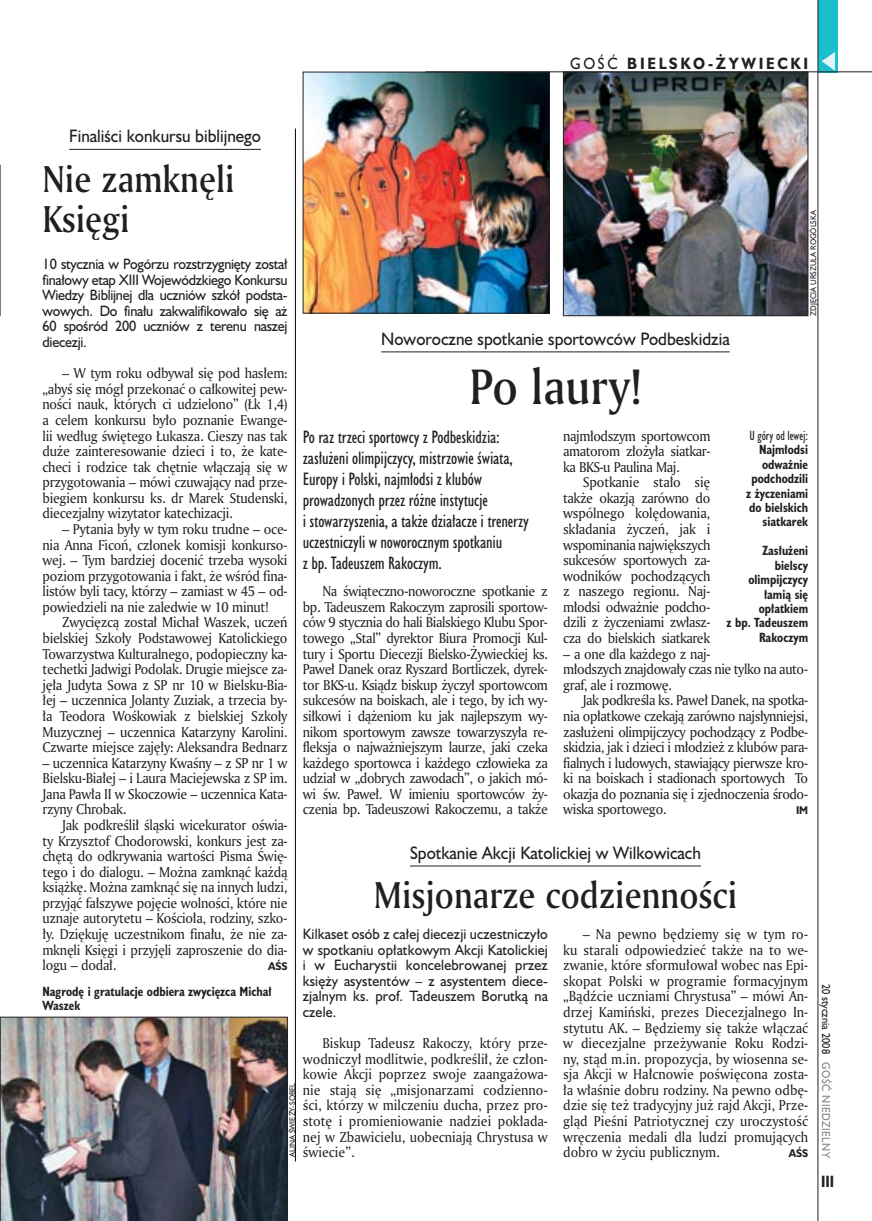
<style>
.page{position:relative;width:872px;height:1221px;background:#fff}
.page>*{position:absolute;margin:0;border:0;box-sizing:border-box;transform-origin:0 0}
._05a_tytyl_AmMd_32_pt{font:48px "Amerigo Md PL";color:#231f20;scale:.9 1}
._05-9_tytyl_AmMd_24_pt{font:36px/40.5px "Amerigo Md PL";color:#231f20;scale:.9 1}
._06-4_lead_lokal_HuCn_11_pt{font:16.5px/21px "Humanst 521 Cn PL";letter-spacing:-.01em;color:#231f20}
._04-3_nadtytul_lokal{font:16.5px "Humanst 521 PL";color:#231f20;scale:.94 1}
._15b_temat_prawo{font:700 15px "Humanst 521 PL";letter-spacing:.2em;color:#231f20;scale:.9 1}
._17_pagina_prawa{font:700 15px "Humanst 521 Cn PL";color:#231f20;scale:.94 1}
._01_body_tekst{font:13.8px/15.6px "Amerigo PL";letter-spacing:-.02em;color:#231f20;text-align:justify;scale:.94 1}
._06-5_lead_lokal_maly_Hu_9_pt{font:13.8px/15.6px "Humanst 521 PL";letter-spacing:-.02em;color:#231f20;text-align:justify;scale:.94 1}
._09_podpis_zdjecia_HuCnB{font:700 12.3px/14.4px "Humanst 521 Cn PL";color:#231f20;text-align:right;scale:.94 1}
._09_podpis_zdjecia_HuCnB-2{font:12.3px "Humanst 521 Cn PL";color:#231f20;scale:.94 1}
._19a_data_prawa_GOSC{font:10.5px "Humanst 521 PL";letter-spacing:.05em;color:#808285;scale:.9 1}
._19_data_prawa{font:10.5px "Humanst 521 PL";color:#231f20;scale:.9 1}
._01_body_tekst-2{font:700 10.35px "Humanst 521 PL";color:#231f20;scale:.9 1}
._09a_autor_zdjecia_Hu_5_pt{font:7.5px "Humanst 521 PL";color:#231f20;scale:.94 1}
.s1{font-weight:400}
</style>
<div class="page">
<div style="left:818px;top:0;width:19px;height:72px;background:#1bbecd"></div>
<svg style="left:821px;top:52px;width:14px;height:19px"></svg>
<hr style="left:817px;top:0;width:1px;height:1220px;background:#231f20">
<img style="left:0;top:1016px;width:287px;height:204px">
<hr style="left:410px;top:865px;width:291px;height:1px;background:#231f20">
<img style="left:565px;top:74px;width:241px;height:240px">
<div style="left:563px;top:72px;width:245px;height:244px;border:1px solid #231f20"></div>
<img style="left:305px;top:74px;width:242px;height:237px">
<div style="left:303px;top:72px;width:246px;height:241px;border:1px solid #231f20"></div>
<hr style="left:381px;top:351px;width:348px;height:1px;background:#231f20">
<hr style="left:295px;top:129px;width:1px;height:1032px;background:#000">
<hr style="left:69px;top:149px;width:192px;height:1px;background:#231f20">
<hr style="left:425px;top:72px;width:447px;height:1px;background:#231f20">
<svg style="left:0;top:165px;width:1px;height:151px"></svg>
<p class="_15b_temat_prawo" style="left:570px;top:53px;width:266px"><span class="s1">GOŚĆ</span> BIELSKO-ŻYWIECKI</p>
<p class="_04-3_nadtytul_lokal" style="left:69px;top:125px;width:205px">Finaliści konkursu biblijnego</p>
<p class="_05-9_tytyl_AmMd_24_pt" style="left:43px;top:157px;width:215px">Nie zamknęli<br>Księgi</p>
<p class="_09a_autor_zdjecia_Hu_5_pt" style="left:808px;top:316px;width:114px;rotate:-90deg">ZDJĘCIA URSZULA ROGÓLSKA</p>
<p class="_06-5_lead_lokal_maly_Hu_9_pt" style="left:43px;top:256px;width:262px">10 stycznia w Pogórzu rozstrzygnięty został finałowy etap XIII Wojewódzkiego Konkursu Wiedzy Biblijnej dla uczniów szkół podsta&shy;wowych. Do finału zakwalifikowało się aż 60 spośród 200 uczniów z terenu naszej diecezji.</p>
<p class="_01_body_tekst" style="left:43px;top:365px;width:262px;text-indent:20px">– W tym roku odbywał się pod hasłem: „abyś się mógł przekonać o całkowitej pew&shy;ności nauk, których ci udzielono” (Łk 1,4) a celem konkursu było poznanie Ewange&shy;lii według świętego Łukasza. Cieszy nas tak duże zainteresowanie dzieci i to, że kate&shy;checi i rodzice tak chętnie włączają się w przygotowania – mówi czuwający nad prze&shy;biegiem konkursu ks. dr Marek Studenski, diecezjalny wizytator katechizacji.</p>
<p class="_01_body_tekst" style="left:43px;top:521px;width:262px;text-indent:20px">– Pytania były w tym roku trudne – oce&shy;nia Anna Ficoń, członek komisji konkurso&shy;wej. – Tym bardziej docenić trzeba wysoki poziom przygotowania i fakt, że wśród fina&shy;listów byli tacy, którzy – zamiast w 45 – od&shy;powiedzieli na nie zaledwie w 10 minut!</p>
<p class="_01_body_tekst" style="left:43px;top:614px;width:262px;text-indent:20px">Zwycięzcą został Michał Waszek, uczeń bielskiej Szkoły Podstawowej Katolickiego Towarzystwa Kulturalnego, podopieczny ka&shy;techetki Jadwigi Podolak. Drugie miejsce za&shy;jęła Judyta Sowa z SP nr 10 w Bielsku-Bia&shy;łej – uczennica Jolanty Zuziak, a trzecia by&shy;ła Teodora Wośkowiak z bielskiej Szkoły Muzycznej – uczennica Katarzyny Karolini.<br>Czwarte miejsce zajęły: Aleksandra Bednarz</p>
<p class="_01_body_tekst" style="left:43px;top:754px;width:262px">– uczennica Katarzyny Kwaśny – z SP nr 1 w Bielsku-Białej – i Laura Maciejewska z SP im.<br>Jana Pawła II w Skoczowie – uczennica Kata&shy;rzyny Chrobak.</p>
<p class="_01_body_tekst" style="left:43px;top:816px;width:262px;text-indent:20px">Jak podkreślił śląski wicekurator oświa&shy;ty Krzysztof Chodorowski, konkurs jest za&shy;chętą do odkrywania wartości Pisma Świę&shy;tego i do dialogu. – Można zamknąć każdą książkę. Można zamknąć się na innych ludzi, przyjąć fałszywe pojęcie wolności, które nie uznaje autorytetu – Kościoła, rodziny, szko&shy;ły. Dziękuję uczestnikom finału, że nie za&shy;mknęli Księgi i przyjęli zaproszenie do dia&shy;logu – dodał.</p>
<p class="_04-3_nadtytul_lokal" style="left:381px;top:327px;width:372px">Noworoczne spotkanie sportowców Podbeskidzia</p>
<p class="_05a_tytyl_AmMd_32_pt" style="left:469px;top:354px;width:192px">Po laury!</p>
<p class="_01_body_tekst" style="left:563px;top:427px;width:158px">najmłodszym sportowcom amatorom złożyła siatkar&shy;ka BKS-u Paulina Maj.</p>
<p class="_01_body_tekst" style="left:563px;top:474px;width:158px;text-indent:20px">Spotkanie stało się także okazją zarówno do wspólnego kolędowania, składania życzeń, jak i wspominania największych sukcesów sportowych za&shy;wodników pochodzących z naszego regionu. Naj&shy;młodsi odważnie podcho&shy;dzili z życzeniami zwłasz&shy;cza do bielskich siatkarek</p>
<p class="_01_body_tekst" style="left:563px;top:645px;width:262px;text-align:left">– a one dla każdego z naj-<br>młodszych znajdowały czas nie tylko na auto&shy;graf, ale i rozmowę.</p>
<p class="_01_body_tekst" style="left:563px;top:692px;width:262px;text-indent:20px">Jak podkreśla ks. Paweł Danek, na spotka&shy;nia opłatkowe czekają zarówno najsłynniejsi, zasłużeni olimpijczycy pochodzący z Podbe&shy;skidzia, jak i dzieci i młodzież z klubów para&shy;fialnych i ludowych, stawiający pierwsze kro&shy;ki na boiskach i stadionach sportowych To okazja do poznania się i zjednoczenia środo&shy;wiska sportowego.</p>
<p class="_06-4_lead_lokal_HuCn_11_pt" style="left:303px;top:426px;width:227px">Po raz trzeci sportowcy z Podbeskidzia: zasłużeni olimpijczycy, mistrzowie świata, Europy i Polski, najmłodsi z klubów prowadzonych przez różne instytucje<br>i stowarzyszenia, a także działacze i trenerzy uczestniczyli w noworocznym spotkaniu<br>z bp. Tadeuszem Rakoczym.</p>
<p class="_01_body_tekst" style="left:303px;top:583px;width:262px;text-indent:20px">Na świąteczno-noworoczne spotkanie z bp. Tadeuszem Rakoczym zaprosili sportow&shy;ców 9 stycznia do hali Bialskiego Klubu Spor&shy;towego „Stal” dyrektor Biura Promocji Kul&shy;tury i Sportu Diecezji Bielsko-Żywieckiej ks.<br>Paweł Danek oraz Ryszard Bortliczek, dyrek&shy;tor BKS-u. Ksiądz biskup życzył sportowcom sukcesów na boiskach, ale i tego, by ich wy&shy;siłkowi i dążeniom ku jak najlepszym wy&shy;nikom sportowym zawsze towarzyszyła re&shy;fleksja o najważniejszym laurze, jaki czeka każdego sportowca i każdego człowieka za udział w „dobrych zawodach”, o jakich mó&shy;wi św. Paweł. W imieniu sportowców ży&shy;czenia bp. Tadeuszowi Rakoczemu, a także</p>
<p class="_09_podpis_zdjecia_HuCnB-2" style="left:749px;top:427px;width:64px">U góry od lewej:</p>
<p class="_09_podpis_zdjecia_HuCnB" style="left:746px;top:442px;width:67px">Najmłodsi odważnie podchodzili z życzeniami do bielskich siatkarek</p>
<p class="_09_podpis_zdjecia_HuCnB" style="left:726px;top:543px;width:88px">Zasłużeni bielscy olimpijczycy łamią się opłatkiem<br>z bp. Tadeuszem<br>Rakoczym</p>
<p class="_01_body_tekst-2" style="left:796px;top:803px;width:15px">IM</p>
<p class="_04-3_nadtytul_lokal" style="left:410px;top:841px;width:311px">Spotkanie Akcji Katolickiej w Wilkowicach</p>
<p class="_05-9_tytyl_AmMd_24_pt" style="left:374px;top:874px;width:405px">Misjonarze codzienności</p>
<p class="_01_body_tekst" style="left:563px;top:925px;width:262px;text-indent:20px">– Na pewno będziemy się w tym ro&shy;ku starali odpowiedzieć także na to we&shy;zwanie, które sformułował wobec nas Epi&shy;skopat Polski w programie formacyjnym „Bądźcie uczniami Chrystusa” – mówi An&shy;drzej Kamiński, prezes Diecezjalnego In&shy;stytutu AK. – Będziemy się także włączać w diecezjalne przeżywanie Roku Rodzi&shy;ny, stąd m.in. propozycja, by wiosenna se&shy;sja Akcji w Hałcnowie poświęcona zosta&shy;ła właśnie dobru rodziny. Na pewno odbę&shy;dzie się też tradycyjny już rajd Akcji, Prze&shy;gląd Pieśni Patriotycznej czy uroczystość wręczenia medali dla ludzi promujących dobro w życiu publicznym.</p>
<p class="_06-5_lead_lokal_maly_Hu_9_pt" style="left:303px;top:925px;width:262px">Kilkaset osób z całej diecezji uczestniczyło w spotkaniu opłatkowym Akcji Katolickiej i w Eucharystii koncelebrowanej przez księży asystentów – z asystentem diece&shy;zjalnym ks. prof. Tadeuszem Borutką na czele.</p>
<p class="_01_body_tekst" style="left:303px;top:1034px;width:262px;text-indent:20px">Biskup Tadeusz Rakoczy, który prze&shy;wodniczył modlitwie, podkreślił, że człon&shy;kowie Akcji poprzez swoje zaangażowa&shy;nie stają się „misjonarzami codzienno&shy;ści, którzy w milczeniu ducha, przez pro&shy;stotę i promieniowanie nadziei pokłada&shy;nej w Zbawicielu, uobecniają Chrystusa w świecie”.</p>
<p class="_01_body_tekst-2" style="left:268px;top:959px;width:23px">AŚS</p>
<p class="_19_data_prawa" style="left:833px;top:983px;width:79px;rotate:90deg">20 stycznia 2008</p>
<p class="_09_podpis_zdjecia_HuCnB" style="left:43px;top:983px;width:245px;text-align:left">Nagrodę i gratulacje odbiera zwycięzca Michał<br>Waszek</p>
<p class="_19a_data_prawa_GOSC" style="left:833px;top:1062px;width:108px;rotate:90deg">GOŚĆ NIEDZIELNY</p>
<p class="_09a_autor_zdjecia_Hu_5_pt" style="left:287px;top:1156px;width:81px;rotate:-90deg">ALINA ŚWIEŻY-SOBEL</p>
<p class="_01_body_tekst-2" style="left:789px;top:1146px;width:23px">AŚS</p>
<p class="_17_pagina_prawa" style="left:821px;top:1171px;width:15px">III</p>
</div>
